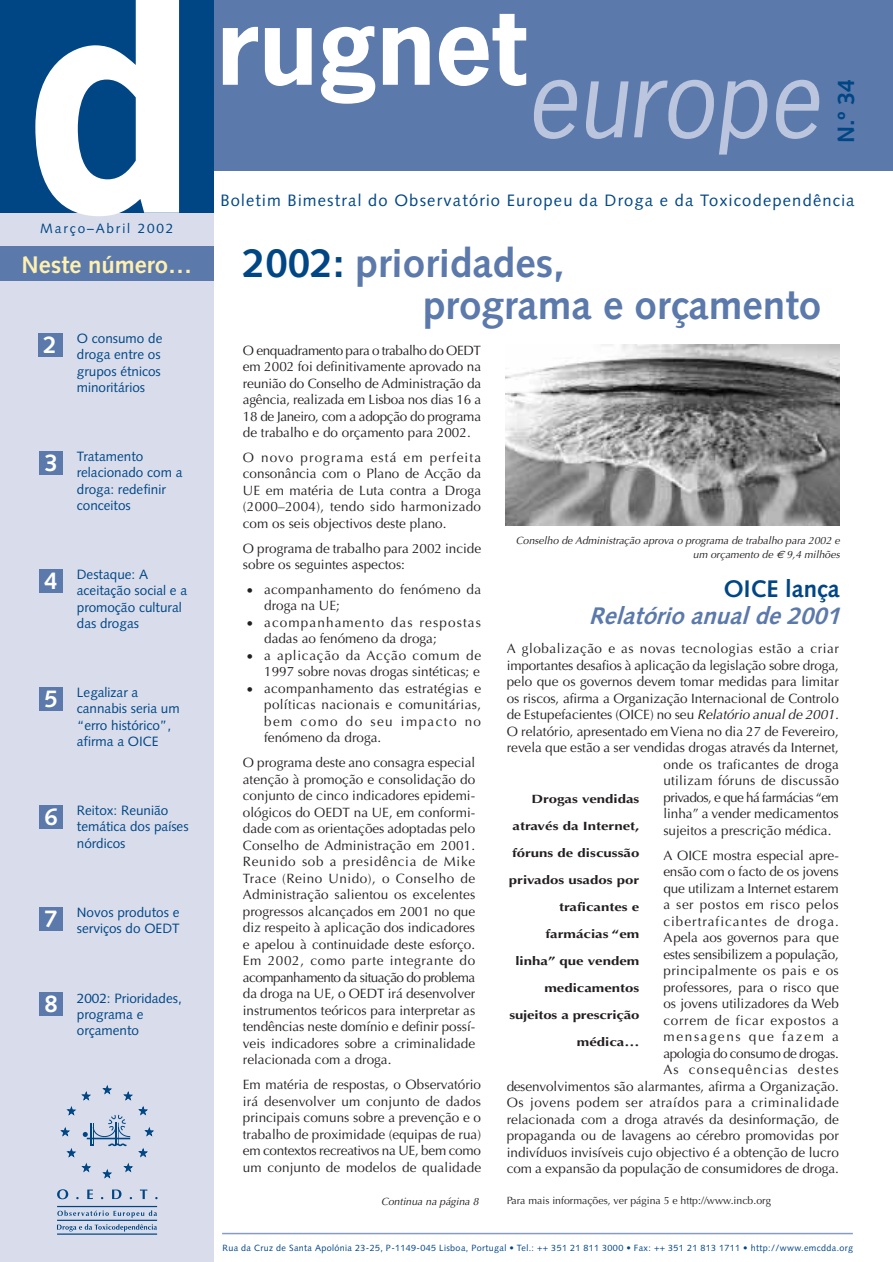
<style>
.page{position:relative;width:893px;height:1262px;background:#fff}
.page>*{position:absolute;margin:0;border:0;box-sizing:border-box;transform-origin:0 0}
.t1{font:700 292.5px "News Gothic";color:#fff}
.t2{font:700 101.25px "News Gothic";color:#fff}
.t3{font:italic 101.25px "News Gothic";color:#bbc5dd}
.t4{font:700 40.5px/42px "Syntax";color:#5b79ab}
.t5{font:24px "Syntax Bol Ita";color:#5b79ab}
.t6{font:700 24px "Syntax";color:#fff0af}
.t7{font:700 24px "Syntax";color:#004685}
.t8{font:700 24px "Syntax";color:#fff}
.t9{font:700 23.7px "Syntax";color:#004685}
.t10{font:16.5px "Syntax";letter-spacing:.07em;color:#004685}
.t11{font:13.5px/16.5px "Optima";color:#231f20;text-align:justify}
.t12{font:13.5px/16.2px "Syntax";color:#004685}
.t13{font:13.5px/16.5px "Optima";letter-spacing:.025em;color:#231f20}
.t14{font:13.5px "Optima";letter-spacing:.04em;color:#231f20}
.t15{font:13.5px "Optima";letter-spacing:-.04em;color:#231f20}
.t16{font:13.5px "Optima";letter-spacing:.02em;color:#231f20}
.t17{font:13.5px "Syntax";letter-spacing:.14em;color:#004685}
.t18{font:700 12px "Optima";color:#231f20;scale:1.25 1}
.t19{font:italic 10.5px/13.5px "Optima";color:#231f20;text-align:right}
.t20{font:10.5px "Optima";color:#231f20}
.t21{font:9px "Syntax";letter-spacing:.04em;color:#004685}
.s1{color:#004685}
.s2{font-family:"Euro Sans"}
.s3{font-style:italic}
</style>
<div class="page">
<div style="left:0;top:281px;width:213px;height:981px;background:#d9ddeb"></div>
<div style="left:213px;top:0;width:679px;height:170px;background:#5b79ab"></div>
<div style="left:0;top:213px;width:213px;height:34px;background:#d9ddeb"></div>
<div style="left:0;top:247px;width:213px;height:34px;background:#5b79ab"></div>
<div style="left:0;top:0;width:213px;height:213px;background:#004685"></div>
<div style="left:39px;top:992px;width:24px;height:24px;background:#5b79ab"></div>
<div style="left:39px;top:907px;width:24px;height:23px;background:#5b79ab"></div>
<div style="left:39px;top:805px;width:24px;height:23px;background:#5b79ab"></div>
<div style="left:39px;top:687px;width:24px;height:23px;background:#5b79ab"></div>
<div style="left:39px;top:569px;width:24px;height:23px;background:#5b79ab"></div>
<div style="left:39px;top:451px;width:24px;height:23px;background:#5b79ab"></div>
<div style="left:38px;top:333px;width:25px;height:24px;background:#5b79ab"></div>
<hr style="left:222px;top:1232px;width:630px;height:2px;background:#889bc2">
<svg style="left:60px;top:1085px;width:94px;height:93px"></svg>
<svg style="left:57px;top:1224px;width:100px;height:7px"></svg>
<svg style="left:57px;top:1189px;width:11px;height:10px"></svg>
<svg style="left:87px;top:1189px;width:6px;height:10px"></svg>
<svg style="left:112px;top:1189px;width:9px;height:10px"></svg>
<svg style="left:140px;top:1189px;width:7px;height:10px"></svg>
<svg style="left:57px;top:1210px;width:100px;height:7px"></svg>
<hr style="left:57px;top:1205px;width:100px;height:2px;background:#004684">
<hr style="left:57px;top:1219px;width:100px;height:1px;background:#004684">
<hr style="left:57px;top:1233px;width:100px;height:1px;background:#004684">
<img style="left:505px;top:344px;width:334px;height:182px">
<h1 class="t1" style="left:24px;top:-15px;width:172px">d</h1>
<p class="t17" style="left:40px;top:223px;width:135px">Março–Abril 2002</p>
<h3 class="t6" style="left:21px;top:255px;width:172px">Neste número…</h3>
<h3 class="t8" style="left:44px;top:335px;width:15px">2</h3>
<p class="t12" style="left:77px;top:332px;width:87px">O consumo de droga entre os grupos étnicos minoritários</p>
<h3 class="t8" style="left:44px;top:453px;width:15px">3</h3>
<p class="t12" style="left:77px;top:450px;width:107px">Tratamento relacionado com a droga: redefinir conceitos</p>
<h3 class="t8" style="left:44px;top:571px;width:15px">4</h3>
<p class="t12" style="left:77px;top:567px;width:112px">Destaque: A aceitação social e a promoção cultural das drogas</p>
<h3 class="t8" style="left:44px;top:689px;width:15px">5</h3>
<p class="t12" style="left:77px;top:685px;width:104px">Legalizar a cannabis seria um “erro histórico”, afirma a OICE</p>
<h3 class="t8" style="left:44px;top:806px;width:15px">6</h3>
<p class="t12" style="left:77px;top:803px;width:113px">Reitox: Reunião temática dos países nórdicos</p>
<h3 class="t8" style="left:44px;top:908px;width:15px">7</h3>
<p class="t12" style="left:77px;top:905px;width:104px">Novos produtos e serviços do OEDT</p>
<h3 class="t8" style="left:44px;top:994px;width:15px">8</h3>
<p class="t12" style="left:77px;top:991px;width:107px">2002: Prioridades, programa e orçamento</p>
<h2 class="t2" style="left:217px;top:6px;width:310px">rugnet</h2>
<h2 class="t3" style="left:526px;top:58px;width:295px">europe</h2>
<h3 class="t9" style="left:836px;top:143px;width:65px;rotate:-90deg">N.º 34</h3>
<p class="t10" style="left:220px;top:193px;width:635px">Boletim Bimestral do Observatório Europeu da Droga e da Toxicodependência</p>
<h3 class="t4" style="left:423px;top:246px;width:400px;text-indent:-180px"><span class="s1">2002:</span> prioridades,<br>programa e orçamento</h3>
<p class="t11" style="left:243px;top:343px;width:240px">O enquadramento para o trabalho do OEDT em 2002 foi definitivamente aprovado na reunião do Conselho de Administração da agência, realizada em Lisboa nos dias 16 a 18 de Janeiro, com a adopção do programa de trabalho e do orçamento para 2002.</p>
<p class="t11" style="left:243px;top:450px;width:240px">O novo programa está em perfeita consonância com o Plano de Acção da UE em matéria de Luta contra a Droga (2000–2004), tendo sido harmonizado com os seis objectivos deste plano.</p>
<p class="t11" style="left:243px;top:541px;width:240px">O programa de trabalho para 2002 incide sobre os seguintes aspectos:</p>
<p class="t13" style="left:264px;top:582px;width:218px">acompanhamento do fenómeno da droga na UE;<br>acompanhamento das respostas dadas ao fenómeno da droga;<br>a aplicação da Acção comum de<br>1997 sobre novas drogas sintéticas; e acompanhamento das estratégias e políticas nacionais e comunitárias, bem como do seu impacto no fenómeno da droga.</p>
<p class="t11" style="left:243px;top:755px;width:234px">O programa deste ano consagra especial atenção à promoção e consolidação do conjunto de cinco indicadores epidemi&shy;ológicos do OEDT na UE, em conformi&shy;dade com as orientações adoptadas pelo Conselho de Administração em 2001.<br>Reunido sob a presidência de Mike Trace (Reino Unido), o Conselho de Administração salientou os excelentes progressos alcançados em 2001 no que diz respeito à aplicação dos indicadores e apelou à continuidade deste esforço.<br>Em 2002, como parte integrante do acompanhamento da situação do problema da droga na UE, o OEDT irá desenvolver instrumentos teóricos para interpretar as tendências neste domínio e definir possí&shy;veis indicadores sobre a criminalidade relacionada com a droga.</p>
<p class="t11" style="left:243px;top:1077px;width:240px">Em matéria de respostas, o Observatório irá desenvolver um conjunto de dados principais comuns sobre a prevenção e o trabalho de proximidade (equipas de rua) em contextos recreativos na UE, bem como um conjunto de modelos de qualidade</p>
<p class="t19" style="left:516px;top:535px;width:325px">Conselho de Administração aprova o programa de trabalho para 2002 e um orçamento de <span class="s2">€</span> 9,4 milhões</p>
<h3 class="t7" style="left:723px;top:578px;width:117px">OICE lança</h3>
<h3 class="t5" style="left:589px;top:605px;width:252px">Relatório anual de 2001</h3>
<p class="t11" style="left:246px;top:583px;width:10px">•</p>
<p class="t11" style="left:246px;top:616px;width:10px">•</p>
<p class="t11" style="left:246px;top:649px;width:10px">•</p>
<p class="t11" style="left:246px;top:682px;width:10px">•</p>
<p class="t14" style="left:506px;top:643px;width:333px">A globalização e as novas tecnologias estão a criar</p>
<p class="t11" style="left:506px;top:658px;width:333px">importantes desafios à aplicação da legislação sobre droga,</p>
<p class="t11" style="left:506px;top:674px;width:333px">pelo que os governos devem tomar medidas para limitar</p>
<p class="t11" style="left:506px;top:691px;width:333px">os riscos, afirma a Organização Internacional de Controlo</p>
<p class="t11" style="left:506px;top:707px;width:333px">de Estupefacientes (OICE) no seu <span class="s3">Relatório anual de 2001.</span></p>
<p class="t11" style="left:506px;top:724px;width:333px">O relatório, apresentado em Viena no dia 27 de Fevereiro,</p>
<p class="t11" style="left:506px;top:740px;width:333px">revela que estão a ser vendidas drogas através da Internet,</p>
<p class="t11" style="left:663px;top:757px;width:177px">onde os traficantes de droga</p>
<p class="t16" style="left:663px;top:775px;width:177px">utilizam fóruns de discussão</p>
<p class="t15" style="left:663px;top:791px;width:177px">privados, e que há farmácias “em</p>
<p class="t11" style="left:663px;top:806px;width:177px">linha” a vender medicamentos</p>
<p class="t11" style="left:663px;top:823px;width:170px">sujeitos a prescrição médica.</p>
<p class="t11" style="left:506px;top:848px;width:333px;text-align:right">A OICE mostra especial apre-<br>ensão com o facto de os jovens<br>que utilizam a Internet estarem<br>a ser postos em risco pelos<br>cibertraficantes de droga.<br>Apela aos governos para que<br>estes sensibilizem a população,<br>principalmente os pais e os<br>professores, para o risco que<br>os jovens utilizadores da Web<br>correm de ficar expostos a<br>mensagens que fazem a<br>apologia do consumo de drogas.<br>As consequências destes<br>desenvolvimentos são alarmantes, afirma a Organização.<br>Os jovens podem ser atraídos para a criminalidade relacionada com a droga através da desinformação, de propaganda ou de lavagens ao cérebro promovidas por indivíduos invisíveis cujo objectivo é a obtenção de lucro com a expansão da população de consumidores de droga.</p>
<p class="t20" style="left:506px;top:1196px;width:266px">Para mais informações, ver página 5 e http://www.incb.org</p>
<p class="t18" style="left:531px;top:793px;width:88px">Drogas vendidas</p>
<p class="t18" style="left:512px;top:820px;width:103px">através da Internet,</p>
<p class="t18" style="left:512px;top:847px;width:103px">fóruns de discussão</p>
<p class="t18" style="left:509px;top:874px;width:106px">privados usados por</p>
<p class="t18" style="left:559px;top:901px;width:66px">traficantes e</p>
<p class="t18" style="left:545px;top:928px;width:77px">farmácias “em</p>
<p class="t18" style="left:515px;top:955px;width:101px">linha” que vendem</p>
<p class="t18" style="left:544px;top:982px;width:77px">medicamentos</p>
<p class="t18" style="left:509px;top:1009px;width:105px">sujeitos a prescrição</p>
<p class="t18" style="left:577px;top:1036px;width:51px">médica…</p>
<p class="t19" style="left:381px;top:1195px;width:99px">Continua na página 8</p>
<p class="t21" style="left:222px;top:1243px;width:632px">Rua da Cruz de Santa Apolónia 23-25, P-1149-045 Lisboa, Portugal • Tel.: ++ 351 21 811 3000 • Fax: ++ 351 21 813 1711 • http://www.emcdda.org</p>
</div>
